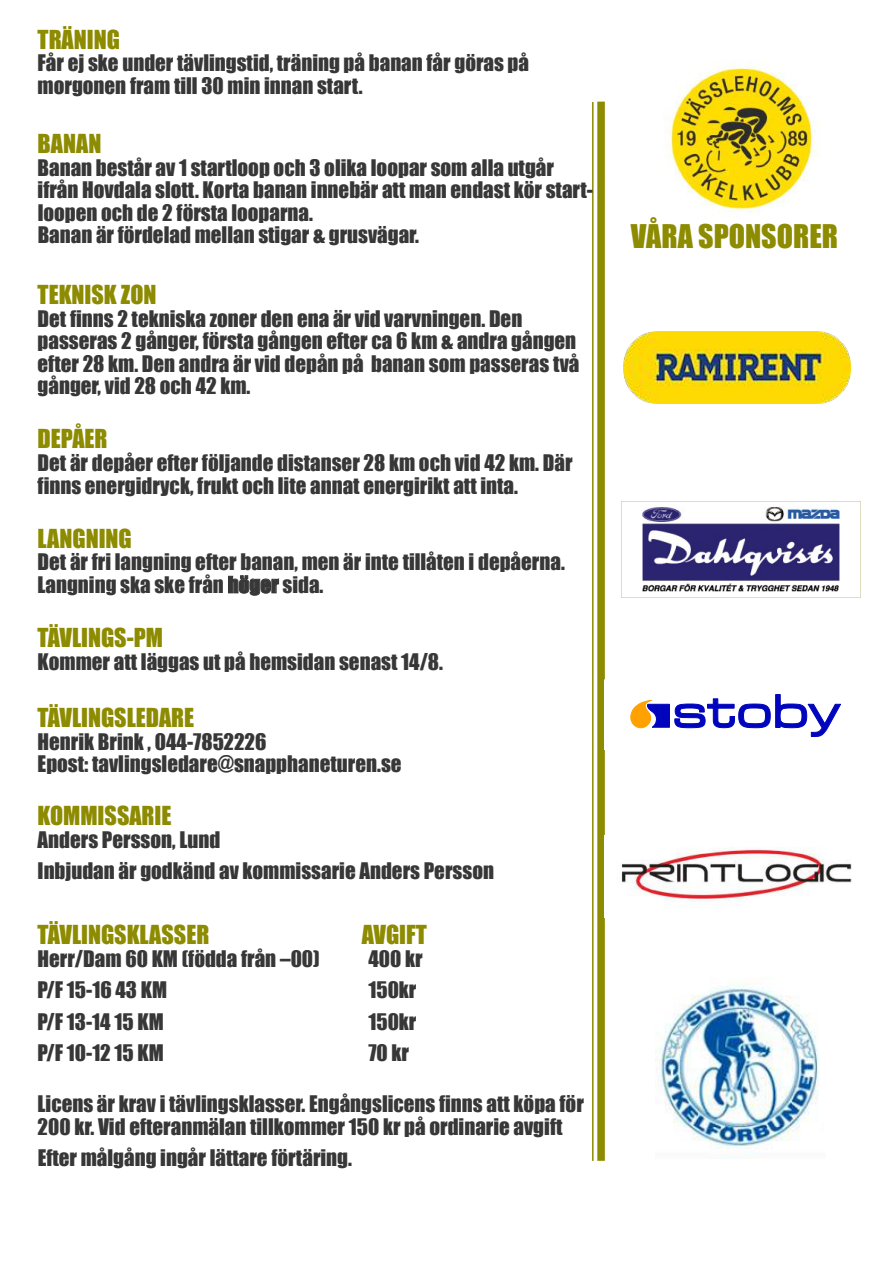
<style>
.page{position:relative;width:893px;height:1263px;background:#fff}
.page>*{position:absolute;margin:0;border:0;box-sizing:border-box;transform-origin:0 0}
.t1{font:30px "Impact";color:#8d8b00}
.t2{font:24px "Impact";color:#8d8b00}
.t3{font:21px/22.5px "Impact";color:#373737}
</style>
<div class="page">
<div style="left:597px;top:102px;width:8px;height:1059px;background:#8d8b00"></div>
<hr style="left:592px;top:102px;width:1px;height:1059px;background:#8d8b00">
<svg style="left:228px;top:575px;width:51px;height:21px"></svg>
<img style="left:665px;top:63px;width:154px;height:153px">
<img style="left:622px;top:507px;width:238px;height:91px">
<svg style="left:630px;top:694px;width:211px;height:43px"></svg>
<img style="left:655px;top:986px;width:164px;height:169px">
<img style="left:621px;top:847px;width:231px;height:61px">
<img style="left:624px;top:331px;width:227px;height:72px">
<p class="t2" style="left:38px;top:21px;width:84px">TRÄNING</p>
<p class="t3" style="left:38px;top:51px;width:493px">Får ej ske under tävlingstid, träning på banan får göras på morgonen fram till 30 min innan start.</p>
<p class="t2" style="left:38px;top:125px;width:65px">BANAN</p>
<p class="t3" style="left:38px;top:156px;width:557px">Banan består av 1 startloop och 3 olika loopar som alla utgår ifrån Hovdala slott. Korta banan innebär att man endast kör start&shy;loopen och de 2 första looparna.<br>Banan är fördelad mellan stigar &amp; grusvägar.</p>
<p class="t2" style="left:38px;top:276px;width:120px">TEKNISK ZON</p>
<p class="t3" style="left:38px;top:307px;width:543px">Det finns 2 tekniska zoner den ena är vid varvningen. Den passeras 2 gånger, första gången efter ca 6 km &amp; andra gången efter 28 km. Den andra är vid depån på banan som passeras två gånger, vid 28 och 42 km.</p>
<p class="t2" style="left:38px;top:420px;width:71px">DEPÅER</p>
<p class="t3" style="left:38px;top:451px;width:536px">Det är depåer efter följande distanser 28 km och vid 42 km. Där finns energidryck, frukt och lite annat energirikt att inta.</p>
<p class="t2" style="left:38px;top:520px;width:96px">LANGNING</p>
<p class="t3" style="left:38px;top:550px;width:529px">Det är fri langning efter banan, men är inte tillåten i depåerna.<br>Langning ska ske från höger sida.</p>
<p class="t2" style="left:38px;top:619px;width:127px">TÄVLINGS-PM</p>
<p class="t3" style="left:38px;top:650px;width:407px">Kommer att läggas ut på hemsidan senast 14/8.</p>
<p class="t2" style="left:38px;top:699px;width:158px">TÄVLINGSLEDARE</p>
<p class="t3" style="left:38px;top:730px;width:365px">Henrik Brink , 044-7852226<br>Epost: tavlingsledare@snapphaneturen.se</p>
<p class="t2" style="left:38px;top:797px;width:135px">KOMMISSARIE</p>
<p class="t3" style="left:38px;top:823px;width:458px;line-height:31.5px">Anders Persson, Lund<br>Inbjudan är godkänd av kommissarie Anders Persson</p>
<p class="t2" style="left:38px;top:916px;width:173px">TÄVLINGSKLASSER</p>
<p class="t2" style="left:362px;top:916px;width:67px">AVGIFT</p>
<p class="t3" style="left:38px;top:946px;width:284px">Herr/Dam 60 KM (födda från –00)</p>
<p class="t3" style="left:368px;top:946px;width:56px">400 kr</p>
<p class="t3" style="left:38px;top:978px;width:131px">P/F 15-16 43 KM</p>
<p class="t3" style="left:368px;top:978px;width:50px">150kr</p>
<p class="t3" style="left:38px;top:1009px;width:128px">P/F 13-14 15 KM</p>
<p class="t3" style="left:368px;top:1009px;width:50px">150kr</p>
<p class="t3" style="left:38px;top:1041px;width:128px">P/F 10-12 15 KM</p>
<p class="t3" style="left:368px;top:1041px;width:42px">70 kr</p>
<p class="t3" style="left:38px;top:1092px;width:548px">Licens är krav i tävlingsklasser. Engångslicens finns att köpa för<br>200 kr. Vid efteranmälan tillkommer 150 kr på ordinarie avgift</p>
<p class="t3" style="left:38px;top:1146px;width:316px">Efter målgång ingår lättare förtäring.</p>
<h1 class="t1" style="left:631px;top:213px;width:208px">VÅRA SPONSORER</h1>
</div>
